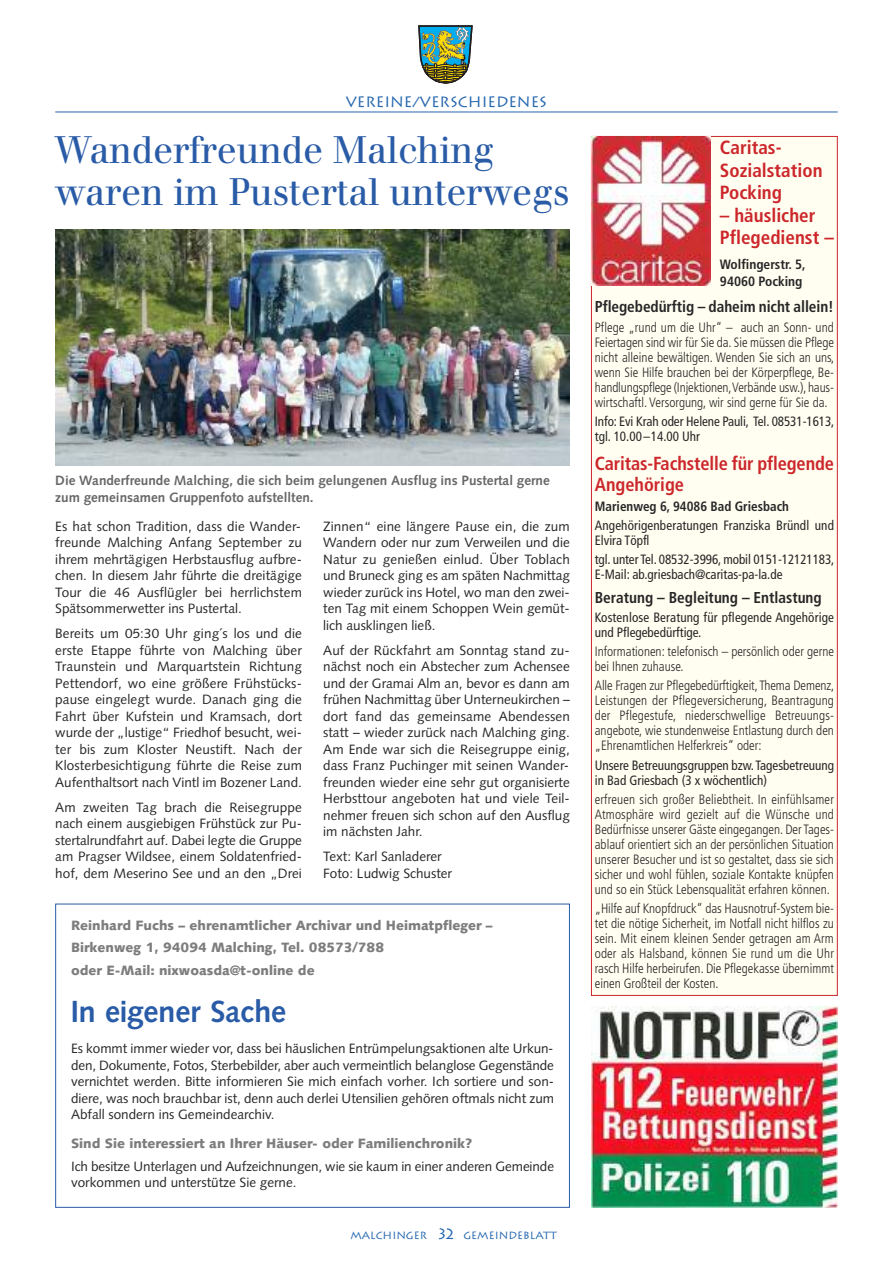
<style>
.page{position:relative;width:893px;height:1263px;background:#fff}
.page>*{position:absolute;margin:0;border:0;box-sizing:border-box;transform-origin:0 0}
.t1{font:37.5px/42px "Walbaum";letter-spacing:-.01em;color:#295ba7}
.t2{font:700 30px "Syntax BQ";letter-spacing:.02em;color:#295ba7}
.t3{font:700 condensed 19.05px/22.5px "Frutiger";color:#cc262b}
.t4{font:700 condensed 18.9px/21px "Frutiger";letter-spacing:-.005em;color:#cc262b}
.t5{font:700 condensed 15.75px "Frutiger";letter-spacing:-.005em;color:#272627}
.t6{font:15px "Lithos";color:#2567b0}
.t7{font:13.5px/16.5px "Syntax";color:#272627;text-align:justify}
.t8{font:300 condensed 13.5px/15px "Frutiger";color:#272627;text-align:justify}
.t9{font:condensed 13.5px/15px "Frutiger";color:#272627}
.t10{font:900 13.5px/23px "Syntax";color:#7d7d7d}
.t11{font:700 13.5px/16.5px "Syntax";color:#686768}
.t12{font:700 condensed 13.5px/16.5px "Frutiger";color:#272627}
.t13{font:10.5px "Lithos";color:#2567b0}
.s1{font-size:15px}
</style>
<div class="page">
<svg style="left:418px;top:25px;width:55px;height:59px;background:#749980"></svg>
<hr style="left:55px;top:112px;width:783px;height:1px;background:#2567b0">
<img style="left:591px;top:1007px;width:247px;height:200px">
<div style="left:592px;top:137px;width:245px;height:858px;background:#fffef0"></div>
<img style="left:592px;top:137px;width:119px;height:148px">
<div style="left:55px;top:904px;width:515px;height:304px;border:1px solid #295ba7"></div>
<img style="left:55px;top:230px;width:515px;height:236px">
<p class="t6" style="left:346px;top:93px;width:203px">VEREINE/VERSCHIEDENES</p>
<h1 class="t1" style="left:55px;top:133px;width:516px">Wanderfreunde Malching waren im Pustertal unterwegs</h1>
<p class="t11" style="left:55px;top:473px;width:496px">Die Wanderfreunde Malching, die sich beim gelungenen Ausflug ins Pustertal gerne zum gemeinsamen Gruppenfoto aufstellten.</p>
<p class="t7" style="left:55px;top:519px;width:248px">Es hat schon Tradition, dass die Wander&shy;freunde Malching Anfang September zu ihrem mehrtägigen Herbstausflug aufbre&shy;chen. In diesem Jahr führte die dreitägige Tour die 46 Ausflügler bei herrlichstem Spätsommerwetter ins Pustertal.</p>
<p class="t7" style="left:55px;top:626px;width:248px">Bereits um 05:30 Uhr ging´s los und die erste Etappe führte von Malching über Traunstein und Marquartstein Richtung Pettendorf, wo eine größere Frühstücks&shy;pause eingelegt wurde. Danach ging die Fahrt über Kufstein und Kramsach, dort wurde der „lustige“ Friedhof besucht, wei&shy;ter bis zum Kloster Neustift. Nach der Klosterbesichtigung führte die Reise zum Aufenthaltsort nach Vintl im Bozener Land.</p>
<p class="t7" style="left:55px;top:800px;width:248px">Am zweiten Tag brach die Reisegruppe nach einem ausgiebigen Frühstück zur Pu&shy;stertalrundfahrt auf. Dabei legte die Gruppe am Pragser Wildsee, einem Soldatenfried&shy;hof, dem Meserino See und an den „Drei</p>
<p class="t7" style="left:323px;top:519px;width:248px">Zinnen“ eine längere Pause ein, die zum Wandern oder nur zum Verweilen und die Natur zu genießen einlud. Über Toblach und Bruneck ging es am späten Nachmittag wieder zurück ins Hotel, wo man den zwei&shy;ten Tag mit einem Schoppen Wein gemüt&shy;lich ausklingen ließ.</p>
<p class="t7" style="left:323px;top:643px;width:248px">Auf der Rückfahrt am Sonntag stand zu&shy;nächst noch ein Abstecher zum Achensee und der Gramai Alm an, bevor es dann am frühen Nachmittag über Unterneukirchen – dort fand das gemeinsame Abendessen statt – wieder zurück nach Malching ging.<br>Am Ende war sich die Reisegruppe einig, dass Franz Puchinger mit seinen Wander&shy;freunden wieder eine sehr gut organisierte Herbsttour angeboten hat und viele Teil&shy;nehmer freuen sich schon auf den Ausflug im nächsten Jahr.</p>
<p class="t7" style="left:323px;top:849px;width:130px">Text: Karl Sanladerer<br>Foto: Ludwig Schuster</p>
<p class="t10" style="left:71px;top:915px;width:423px">Reinhard Fuchs – ehrenamtlicher Archivar und Heimatpfleger –<br>Birkenweg 1, 94094 Malching, Tel. 08573/788<br>oder E-Mail: nixwoasda@t-online de</p>
<h2 class="t2" style="left:71px;top:995px;width:216px">In eigener Sache</h2>
<p class="t7" style="left:71px;top:1041px;width:485px">Es kommt immer wieder vor, dass bei häuslichen Entrümpelungsaktionen alte Urkun&shy;den, Dokumente, Fotos, Sterbebilder, aber auch vermeintlich belanglose Gegenstände vernichtet werden. Bitte informieren Sie mich einfach vorher. Ich sortiere und son&shy;diere, was noch brauchbar ist, denn auch derlei Utensilien gehören oftmals nicht zum Abfall sondern ins Gemeindearchiv.</p>
<p class="t10" style="left:71px;top:1133px;width:403px">Sind Sie interessiert an Ihrer Häuser- oder Familienchronik?</p>
<p class="t7" style="left:71px;top:1159px;width:485px">Ich besitze Unterlagen und Aufzeichnungen, wie sie kaum in einer anderen Gemeinde vorkommen und unterstütze Sie gerne.</p>
<p class="t13" style="left:350px;top:1229px;width:208px">MALCHINGER <span class="s1">32</span> GEMEINDEBLATT</p>
<h3 class="t3" style="left:720px;top:138px;width:104px">Caritas-<br>Sozialstation<br>Pocking</h3>
<h3 class="t3" style="left:720px;top:205px;width:115px">– häuslicher<br>Pflegedienst –</h3>
<p class="t12" style="left:720px;top:257px;width:87px">Wolfingerstr. 5,<br>94060 Pocking</p>
<p class="t5" style="left:595px;top:300px;width:241px">Pflegebedürftig – daheim nicht allein!</p>
<p class="t8" style="left:595px;top:320px;width:241px">Pflege „rund um die Uhr“ – auch an Sonn- und Feiertagen sind wir für Sie da. Sie müssen die Pflege nicht alleine bewältigen. Wenden Sie sich an uns, wenn Sie Hilfe brauchen bei der Körperpflege, Be&shy;handlungspflege (Injektionen,Verbände usw.),haus&shy;wirtschaftl. Versorgung, wir sind gerne für Sie da.</p>
<p class="t9" style="left:595px;top:415px;width:241px">Info: Evi Krah oder Helene Pauli, Tel. 08531-1613, tgl. 10.00–14.00 Uhr</p>
<h3 class="t4" style="left:595px;top:455px;width:241px">Caritas-Fachstelle für pflegende<br>Angehörige</h3>
<p class="t12" style="left:595px;top:499px;width:196px">Marienweg 6, 94086 Bad Griesbach</p>
<p class="t9" style="left:595px;top:519px;width:241px">Angehörigenberatungen Franziska Bründl und<br>Elvira Töpfl</p>
<p class="t9" style="left:595px;top:553px;width:241px">tgl. unter Tel. 08532-3996, mobil 0151-12121183,<br>E-Mail: ab.griesbach@caritas-pa-la.de</p>
<p class="t5" style="left:595px;top:591px;width:228px">Beratung – Begleitung – Entlastung</p>
<p class="t9" style="left:595px;top:611px;width:241px">Kostenlose Beratung für pflegende Angehörige und Pflegebedürftige.</p>
<p class="t8" style="left:595px;top:645px;width:241px">Informationen: telefonisch – persönlich oder gerne bei Ihnen zuhause.</p>
<p class="t8" style="left:595px;top:679px;width:241px">Alle Fragen zur Pflegebedürftigkeit, Thema Demenz, Leistungen der Pflegeversicherung, Beantragung der Pflegestufe, niederschwellige Betreuungs&shy;angebote, wie stundenweise Entlastung durch den „Ehrenamtlichen Helferkreis“ oder:</p>
<p class="t9" style="left:595px;top:758px;width:241px">Unsere Betreuungsgruppen bzw. Tagesbetreuung in Bad Griesbach (3 x wöchentlich)</p>
<p class="t8" style="left:595px;top:793px;width:241px">erfreuen sich großer Beliebtheit. In einfühlsamer Atmosphäre wird gezielt auf die Wünsche und Bedürfnisse unserer Gäste eingegangen. Der Tages&shy;ablauf orientiert sich an der persönlichen Situation unserer Besucher und ist so gestaltet, dass sie sich sicher und wohl fühlen, soziale Kontakte knüpfen und so ein Stück Lebensqualität erfahren können.</p>
<p class="t8" style="left:595px;top:902px;width:241px">„Hilfe auf Knopfdruck“ das Hausnotruf-System bie&shy;tet die nötige Sicherheit, im Notfall nicht hilflos zu sein. Mit einem kleinen Sender getragen am Arm oder als Halsband, können Sie rund um die Uhr rasch Hilfe herbeirufen. Die Pflegekasse übernimmt einen Großteil der Kosten.</p>
</div>
